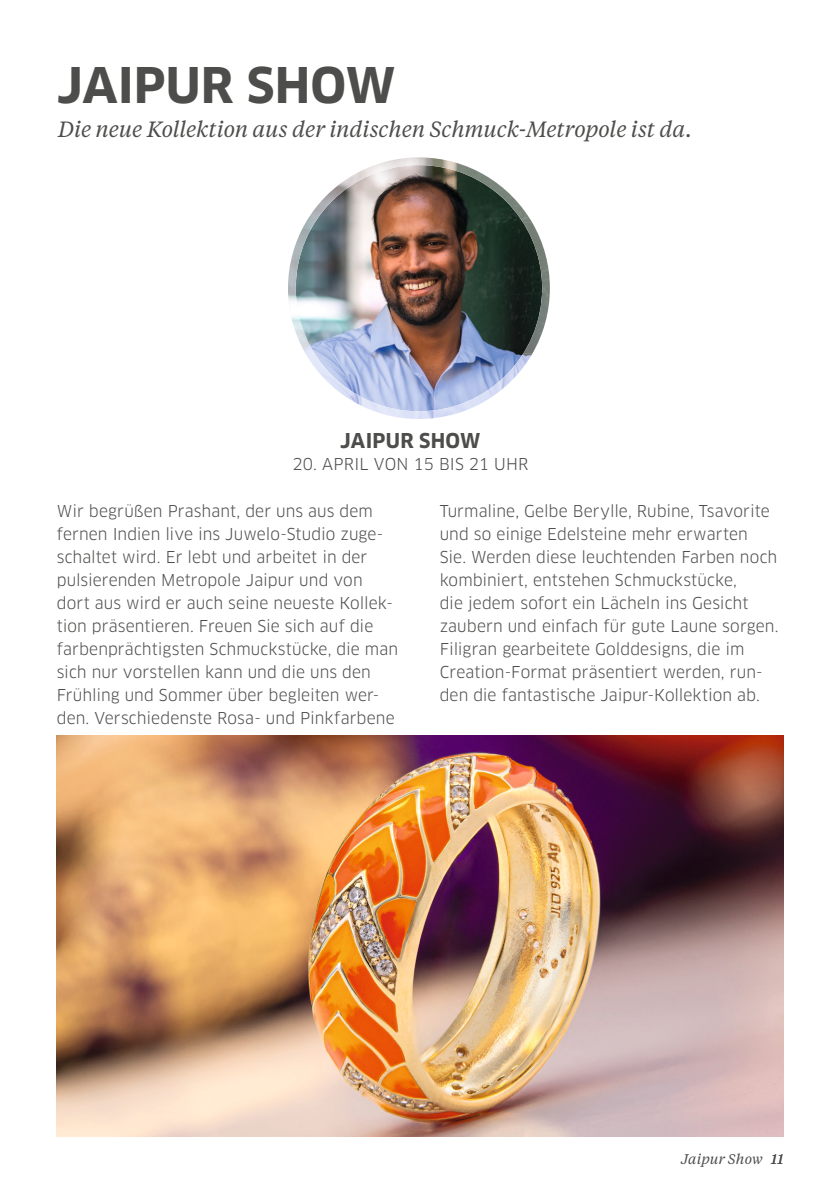
<style>
.page{position:relative;width:840px;height:1191px;background:#fff}
.page>*{position:absolute;margin:0;border:0;box-sizing:border-box;transform-origin:0 0}
.t1{font:700 48px "Clan Pro";letter-spacing:.005em;color:#4d4d4c}
.t2{font:italic 22px "Tiempos Text";letter-spacing:-.005em;color:#4d4d4c}
.t3{font:700 20px "Clan Pro";letter-spacing:.015em;color:#4d4d4c}
.t4{font:16px/23px "Clan Pro";color:#4d4d4c}
.t5{font:italic 14px "Tiempos Text";letter-spacing:.005em;color:#4d4d4c}
</style>
<div class="page">
<img style="left:57px;top:735px;width:725px;height:401px">
<img style="left:314px;top:222px;width:219px;height:131px">
<img style="left:305px;top:157px;width:227px;height:66px">
<img style="left:288px;top:223px;width:26px;height:130px">
<img style="left:523px;top:223px;width:26px;height:131px">
<img style="left:305px;top:353px;width:227px;height:66px">
<h1 class="t1" style="left:57px;top:58px;width:340px">JAIPUR SHOW</h1>
<h2 class="t2" style="left:58px;top:115px;width:636px">Die neue Kollektion aus der indischen Schmuck-Metropole ist da.</h2>
<p class="t3" style="left:340px;top:428px;width:142px">JAIPUR SHOW</p>
<p class="t4" style="left:292px;top:452px;width:237px">20. APRIL VON 15 BIS 21 UHR</p>
<p class="t4" style="left:57px;top:499px;width:342px">Wir begrüßen Prashant, der uns aus dem fernen Indien live ins Juwelo-Studio zuge&shy;schaltet wird. Er lebt und arbeitet in der pulsierenden Metropole Jaipur und von dort aus wird er auch seine neueste Kollek&shy;tion präsentieren. Freuen Sie sich auf die farbenprächtigsten Schmuckstücke, die man sich nur vorstellen kann und die uns den Frühling und Sommer über begleiten wer&shy;den. Verschiedenste Rosa- und Pinkfarbene</p>
<p class="t4" style="left:439px;top:499px;width:340px">Turmaline, Gelbe Berylle, Rubine, Tsavorite und so einige Edelsteine mehr erwarten<br>Sie. Werden diese leuchtenden Farben noch kombiniert, entstehen Schmuckstücke,<br>die jedem sofort ein Lächeln ins Gesicht zaubern und einfach für gute Laune sorgen.<br>Filigran gearbeitete Golddesigns, die im Creation-Format präsentiert werden, run&shy;den die fantastische Jaipur-Kollektion ab.</p>
<p class="t5" style="left:680px;top:1149px;width:103px">Jaipur Show 11</p>
</div>
